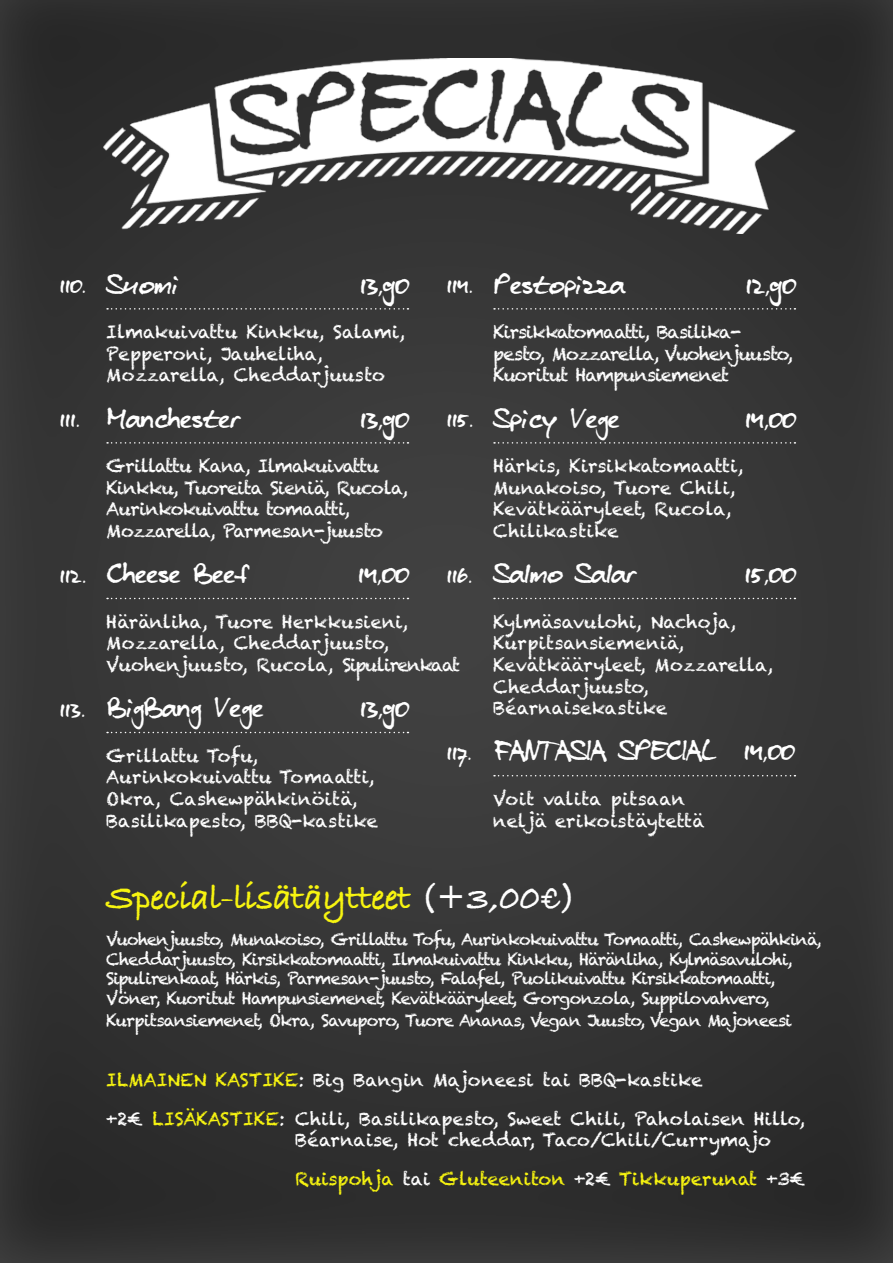
<style>
.page{position:relative;width:893px;height:1263px;background:#fff}
.page>*{position:absolute;margin:0;border:0;box-sizing:border-box;transform-origin:0 0}
.t1{font:700 37.5px "Bradley Hand ITCTT";letter-spacing:-.02em;color:#f7f410}
.t2{font:25.35px "blzee";color:#fff}
.t3{font:18px/21.6px "Chalkduster";color:#fff}
.t4{font:18px/21.6px "Chalkduster";letter-spacing:-.05em;color:#fff}
.t5{font:18px/21.6px "Chalkduster";letter-spacing:-.06em;color:#fff}
.t6{font:18px "Chalkduster";letter-spacing:-.075em;color:#fff}
.t7{font:16.5px/19.8px "Chalkduster";letter-spacing:-.06em;color:#fff}
.s1{font-size:21.9px}
.s2{color:#fff}
.s3{color:#f7f410}
</style>
<div class="page">
<img style="left:0;top:0;width:893px;height:1263px">
<img style="left:104px;top:58px;width:691px;height:176px">
<svg style="left:107px;top:308px;width:301px;height:2px"></svg>
<svg style="left:107px;top:442px;width:301px;height:2px"></svg>
<svg style="left:107px;top:598px;width:301px;height:1px"></svg>
<svg style="left:107px;top:732px;width:301px;height:1px"></svg>
<svg style="left:494px;top:308px;width:301px;height:2px"></svg>
<svg style="left:494px;top:442px;width:301px;height:2px"></svg>
<svg style="left:494px;top:598px;width:301px;height:1px"></svg>
<svg style="left:494px;top:775px;width:301px;height:1px"></svg>
<h2 class="t2" style="left:446px;top:270px;width:180px"><span class="s1">114.</span> Pestopizza</h2>
<h2 class="t2" style="left:745px;top:270px;width:51px">12,90</h2>
<p class="t5" style="left:493px;top:321px;width:301px">Kirsikkatomaatti, Basilika&shy;pesto, Mozzarella, Vuohenjuusto,<br>Kuoritut Hampunsiemenet</p>
<h2 class="t2" style="left:446px;top:404px;width:175px"><span class="s1">115.</span> Spicy Vege</h2>
<h2 class="t2" style="left:745px;top:404px;width:52px">14,00</h2>
<p class="t3" style="left:493px;top:455px;width:251px">Härkis, Kirsikkatomaatti,<br>Munakoiso, Tuore Chili,<br>Kevätkääryleet, Rucola,<br>Chilikastike</p>
<h2 class="t2" style="left:446px;top:560px;width:192px"><span class="s1">116.</span> Salmo Salar</h2>
<h2 class="t2" style="left:744px;top:560px;width:52px">15,00</h2>
<p class="t3" style="left:493px;top:611px;width:281px">Kylmäsavulohi, Nachoja,<br>Kurpitsansiemeniä,<br>Kevätkääryleet, Mozzarella,<br>Cheddarjuusto,<br>Béarnaisekastike</p>
<h2 class="t2" style="left:446px;top:737px;width:349px"><span class="s1">117.</span> FANTASIA SPECIAL 14,00</h2>
<p class="t3" style="left:493px;top:788px;width:212px">Voit valita pitsaan neljä erikoistäytettä</p>
<h2 class="t2" style="left:60px;top:270px;width:121px"><span class="s1">110.</span> Suomi</h2>
<h2 class="t2" style="left:360px;top:270px;width:50px">13,90</h2>
<p class="t3" style="left:106px;top:321px;width:300px">Ilmakuivattu Kinkku, Salami,<br>Pepperoni, Jauheliha,<br>Mozzarella, Cheddarjuusto</p>
<h2 class="t2" style="left:60px;top:404px;width:183px"><span class="s1">111.</span> Manchester</h2>
<h2 class="t2" style="left:360px;top:404px;width:50px">13,90</h2>
<p class="t4" style="left:106px;top:455px;width:303px">Grillattu Kana, Ilmakuivattu<br>Kinkku, Tuoreita Sieniä, Rucola,<br>Aurinkokuivattu tomaatti,<br>Mozzarella, Parmesan-juusto</p>
<h2 class="t2" style="left:60px;top:560px;width:192px"><span class="s1">112.</span> Cheese Beef</h2>
<h2 class="t2" style="left:358px;top:560px;width:52px">14,00</h2>
<p class="t3" style="left:106px;top:611px;width:303px">Häränliha, Tuore Herkkusieni,<br>Mozzarella, Cheddarjuusto,<br>Vuohenjuusto, Rucola,</p>
<h2 class="t2" style="left:60px;top:694px;width:206px"><span class="s1">113.</span> BigBang Vege</h2>
<h2 class="t2" style="left:360px;top:694px;width:50px">13,90</h2>
<p class="t3" style="left:106px;top:745px;width:273px">Grillattu Tofu,<br>Aurinkokuivattu Tomaatti,<br>Okra, Cashewpähkinöitä,<br>Basilikapesto, BBQ-kastike</p>
<p class="t6" style="left:342px;top:654px;width:119px">Sipulirenkaat</p>
<h1 class="t1" style="left:106px;top:869px;width:471px">Special-lisätäytteet <span class="s2">(+3,00€)</span></h1>
<p class="t7" style="left:106px;top:929px;width:717px">Vuohenjuusto, Munakoiso, Grillattu Tofu, Aurinkokuivattu Tomaatti, Cashewpähkinä, Cheddarjuusto, Kirsikkatomaatti, Ilmakuivattu Kinkku, Häränliha, Kylmäsavulohi, Sipulirenkaat, Härkis, Parmesan-juusto, Falafel, Puolikuivattu Kirsikkatomaatti, Vöner, Kuoritut Hampunsiemenet, Kevätkääryleet, Gorgonzola, Suppilovahvero,</p>
<p class="t7" style="left:106px;top:1010px;width:687px">Kurpitsansiemenet, Okra, Savuporo, Tuore Ananas, Vegan Juusto, Vegan Majoneesi</p>
<p class="t3" style="left:106px;top:1060px;width:700px;line-height:38.5px"><span class="s3">ILMAINEN KASTIKE</span>: Big Bangin Majoneesi tai BBQ-kastike<br>+2€ <span class="s3">LISÄKASTIKE</span>: Chili, Basilikapesto, Sweet Chili, Paholaisen Hillo,</p>
<p class="t3" style="left:295px;top:1121px;width:512px;line-height:38.5px">Béarnaise, Hot cheddar, Taco/Chili/Currymajo<br><span class="s3">Ruispohja</span> tai <span class="s3">Gluteeniton</span> +2€ <span class="s3">Tikkuperunat</span> +3€</p>
</div>
